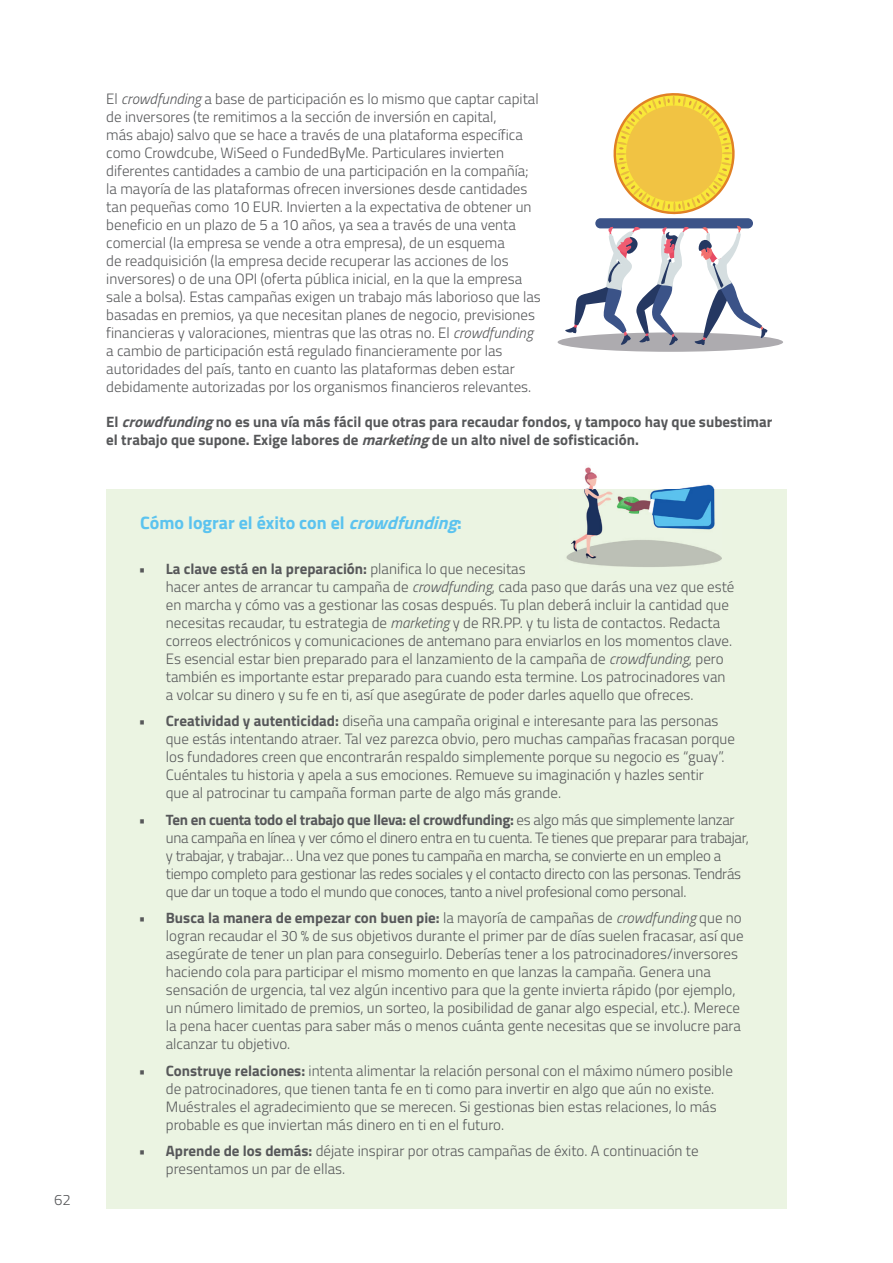
<style>
.page{position:relative;width:893px;height:1263px;background:#fff}
.page>*{position:absolute;margin:0;border:0;box-sizing:border-box;transform-origin:0 0}
.t1{font:700 18px "Titillium";color:#5bc3ef}
.t2{font:300 15px/18px "Titillium";color:#57585a}
.t3{font:300 15px/18px "Titillium";letter-spacing:-.02em;color:#57585a}
.t4{font:700 15px/18px "Titillium";color:#57585a}
.s1{font-style:italic}
.s2{font-weight:700}
</style>
<div class="page">
<div style="left:106px;top:489px;width:681px;height:720px;background:#ebf4e2"></div>
<div style="left:558px;top:332px;width:225px;height:20px;background:#adabaf;border-radius:50%"></div>
<div style="left:595px;top:218px;width:158px;height:10px;background:#3b5388;border-radius:5px"></div>
<svg style="left:565px;top:226px;width:203px;height:119px"></svg>
<svg style="left:607px;top:93px;width:133px;height:126px"></svg>
<img style="left:566px;top:467px;width:156px;height:100px">
<p class="t2" style="left:54px;top:1190px;width:18px">62</p>
<p class="t2" style="left:106px;top:89px;width:436px">El <span class="s1">crowdfunding</span> a base de participación es lo mismo que captar capital de inversores (te remitimos a la sección de inversión en capital,<br>más abajo) salvo que se hace a través de una plataforma específica como Crowdcube, WiSeed o FundedByMe. Particulares invierten diferentes cantidades a cambio de una participación en la compañía; la mayoría de las plataformas ofrecen inversiones desde cantidades tan pequeñas como 10 EUR. Invierten a la expectativa de obtener un beneficio en un plazo de 5 a 10 años, ya sea a través de una venta comercial (la empresa se vende a otra empresa), de un esquema<br>de readquisición (la empresa decide recuperar las acciones de los inversores) o de una OPI (oferta pública inicial, en la que la empresa sale a bolsa). Estas campañas exigen un trabajo más laborioso que las basadas en premios, ya que necesitan planes de negocio, previsiones financieras y valoraciones, mientras que las otras no. El <span class="s1">crowdfunding </span>a cambio de participación está regulado financieramente por las autoridades del país, tanto en cuanto las plataformas deben estar debidamente autorizadas por los organismos financieros relevantes.</p>
<p class="t4" style="left:106px;top:412px;width:668px">El <span class="s1">crowdfunding</span>no es una vía más fácil que otras para recaudar fondos, y tampoco hay que subestimar el trabajo que supone. Exige labores de <span class="s1">marketing</span>de un alto nivel de sofisticación.</p>
<p class="t1" style="left:140px;top:509px;width:325px">Cómo lograr el éxito con el <span class="s1">crowdfunding</span>:</p>
<p class="t2" style="left:166px;top:558px;width:570px;text-indent:-27px"><span class="s2">• La clave está en la preparación:</span> planifica lo que necesitas<br>hacer antes de arrancar tu campaña de <span class="s1">crowdfunding</span>, cada paso que darás una vez que esté en marcha y cómo vas a gestionar las cosas después. Tu plan deberá incluir la cantidad que necesitas recaudar, tu estrategia de <span class="s1">marketing</span> y de RR.PP. y tu lista de contactos. Redacta correos electrónicos y comunicaciones de antemano para enviarlos en los momentos clave.<br>Es esencial estar bien preparado para el lanzamiento de la campaña de <span class="s1">crowdfunding</span>, pero también es importante estar preparado para cuando esta termine. Los patrocinadores van a volcar su dinero y su fe en ti, así que asegúrate de poder darles aquello que ofreces.</p>
<p class="t2" style="left:166px;top:711px;width:571px;text-indent:-27px"><span class="s2">• Creatividad y autenticidad:</span> diseña una campaña original e interesante para las personas que estás intentando atraer. Tal vez parezca obvio, pero muchas campañas fracasan porque los fundadores creen que encontrarán respaldo simplemente porque su negocio es “guay”.<br>Cuéntales tu historia y apela a sus emociones. Remueve su imaginación y hazles sentir<br>que al patrocinar tu campaña forman parte de algo más grande.</p>
<p class="t3" style="left:166px;top:809px;width:585px;text-indent:-27px"><span class="s2">• Ten en cuenta todo el trabajo que lleva: el crowdfunding:</span> es algo más que simplemente lanzar una campaña en línea y ver cómo el dinero entra en tu cuenta. Te tienes que preparar para trabajar, y trabajar, y trabajar… Una vez que pones tu campaña en marcha, se convierte en un empleo a tiempo completo para gestionar las redes sociales y el contacto directo con las personas. Tendrás que dar un toque a todo el mundo que conoces, tanto a nivel profesional como personal.</p>
<p class="t2" style="left:166px;top:908px;width:579px;text-indent:-27px"><span class="s2">• Busca la manera de empezar con buen pie:</span> la mayoría de campañas de <span class="s1">crowdfunding</span> que no logran recaudar el 30 % de sus objetivos durante el primer par de días suelen fracasar, así que asegúrate de tener un plan para conseguirlo. Deberías tener a los patrocinadores/inversores haciendo cola para participar el mismo momento en que lanzas la campaña. Genera una sensación de urgencia, tal vez algún incentivo para que la gente invierta rápido (por ejemplo, un número limitado de premios, un sorteo, la posibilidad de ganar algo especial, etc.). Merece la pena hacer cuentas para saber más o menos cuánta gente necesitas que se involucre para alcanzar tu objetivo.</p>
<p class="t2" style="left:166px;top:1060px;width:569px;text-indent:-27px"><span class="s2">• Construye relaciones:</span> intenta alimentar la relación personal con el máximo número posible de patrocinadores, que tienen tanta fe en ti como para invertir en algo que aún no existe.<br>Muéstrales el agradecimiento que se merecen. Si gestionas bien estas relaciones, lo más probable es que inviertan más dinero en ti en el futuro.</p>
<p class="t2" style="left:166px;top:1141px;width:534px;text-indent:-27px"><span class="s2">• Aprende de los demás:</span> déjate inspirar por otras campañas de éxito. A continuación te presentamos un par de ellas.</p>
</div>
